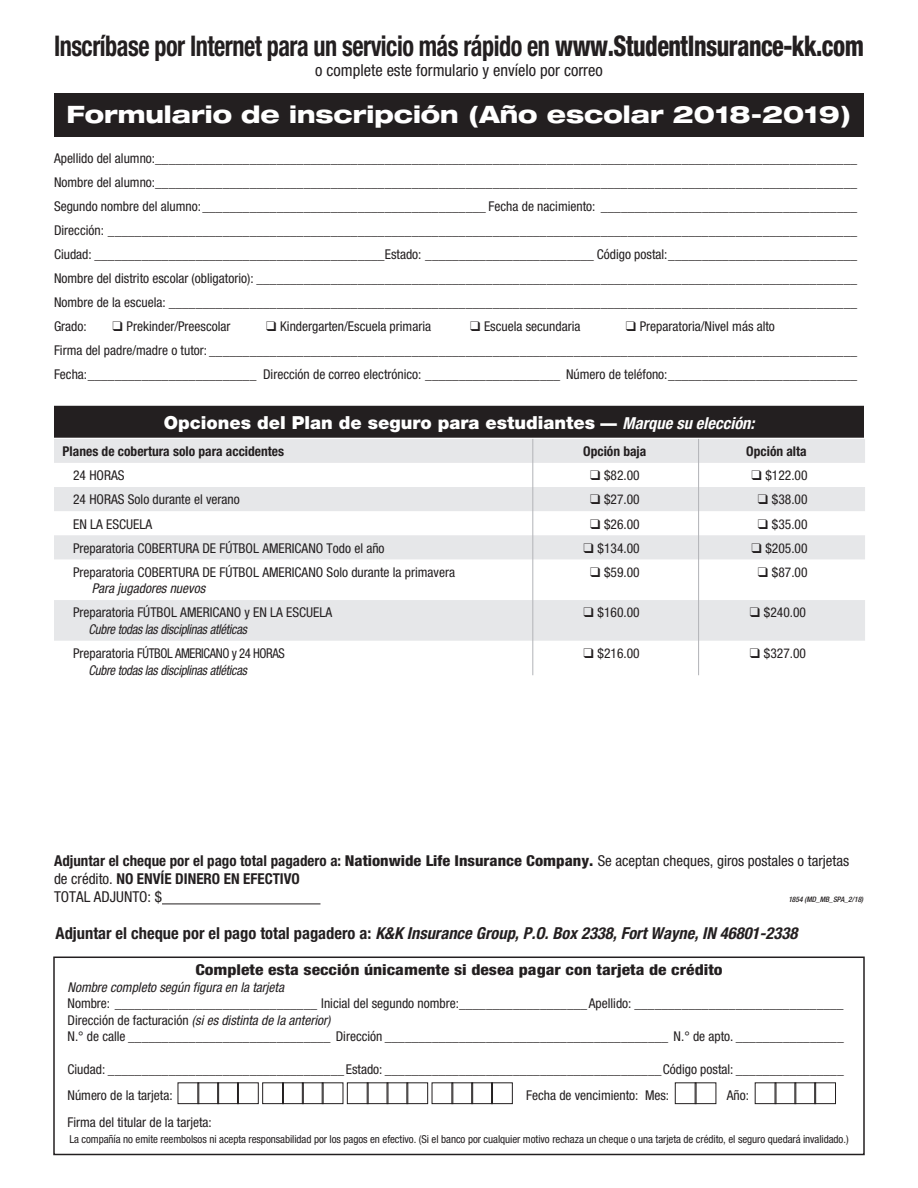
<style>
.page{position:relative;width:918px;height:1188px;background:#fff}
.page>*{position:absolute;margin:0;border:0;box-sizing:border-box;transform-origin:0 0}
.t1{font:700 condensed 28.5px "Helvetica Neue";letter-spacing:-.02em;color:#231f20;scale:.85 1}
.t2{font:800 expanded 24px "Helvetica Neue";color:#fff}
.t3{font:900 18px "Helvetica Neue";color:#fff}
.t4{font:italic 700 condensed 16.5px "Helvetica Neue";color:#231f20}
.t5{font:condensed 16.5px "Helvetica Neue";color:#231f20}
.t6{font:700 condensed 15px/18px "Helvetica Neue";color:#231f20}
.t7{font:800 condensed 15px "Helvetica Neue";color:#231f20;scale:1.17 1}
.t8{font:condensed 15px "Helvetica Neue";color:#231f20}
.t9{font:13.5px "Helvetica Neue";color:#231f20}
.t10{font:condensed 13.5px "Helvetica Neue";color:#231f20}
.t11{font:italic condensed 13.5px "Helvetica Neue";color:#231f20}
.t12{font:italic condensed 13.5px "Helvetica Neue";letter-spacing:-.02em;color:#231f20;scale:.94 1}
.t13{font:700 condensed 13.5px "Helvetica Neue";color:#231f20}
.t14{font:condensed 13.5px "Helvetica Neue";letter-spacing:-.03em;color:#231f20}
.t15{font:condensed 10.95px "Helvetica Neue";letter-spacing:-.005em;color:#231f20}
.t16{font:italic 500 condensed 7.5px "Helvetica Neue";color:#231f20}
.s1{font-weight:800}
.s2{font-stretch:condensed}
.s3{font-size:16.5px}
.s4{font-weight:700;font-style:italic;font-stretch:condensed;font-size:16.5px}
.s5{font-weight:400}
.s6{font-style:normal}
</style>
<div class="page">
<svg style="left:54px;top:439px;width:811px;height:202px;fill:#e6e7e9"></svg>
<div style="left:55px;top:407px;width:808px;height:30px;background:#231f20"></div>
<div style="left:54px;top:406px;width:810px;height:32px;border:2px solid #231f20"></div>
<div style="left:54px;top:93px;width:810px;height:44px;background:#231f20"></div>
<hr style="left:162px;top:904px;width:158px;height:1px;background:#231f20">
<hr style="left:698px;top:439px;width:1px;height:236px;background:#b2b3b7">
<hr style="left:532px;top:439px;width:1px;height:236px;background:#b2b3b7">
<div style="left:53px;top:957px;width:812px;height:198px;border:2px solid #231f20"></div>
<div style="left:178px;top:1083px;width:21px;height:21px;border:1px solid #231f20"></div>
<div style="left:198px;top:1083px;width:21px;height:21px;border:1px solid #231f20"></div>
<div style="left:217px;top:1083px;width:22px;height:21px;border:1px solid #231f20"></div>
<div style="left:237px;top:1083px;width:21px;height:21px;border:1px solid #231f20"></div>
<div style="left:262px;top:1083px;width:22px;height:21px;border:1px solid #231f20"></div>
<div style="left:282px;top:1083px;width:22px;height:21px;border:1px solid #231f20"></div>
<div style="left:302px;top:1083px;width:21px;height:21px;border:1px solid #231f20"></div>
<div style="left:322px;top:1083px;width:21px;height:21px;border:1px solid #231f20"></div>
<div style="left:347px;top:1083px;width:21px;height:21px;border:1px solid #231f20"></div>
<div style="left:367px;top:1083px;width:21px;height:21px;border:1px solid #231f20"></div>
<div style="left:387px;top:1083px;width:21px;height:21px;border:1px solid #231f20"></div>
<div style="left:407px;top:1083px;width:21px;height:21px;border:1px solid #231f20"></div>
<div style="left:432px;top:1083px;width:21px;height:21px;border:1px solid #231f20"></div>
<div style="left:452px;top:1083px;width:21px;height:21px;border:1px solid #231f20"></div>
<div style="left:472px;top:1083px;width:21px;height:21px;border:1px solid #231f20"></div>
<div style="left:491px;top:1083px;width:22px;height:21px;border:1px solid #231f20"></div>
<div style="left:675px;top:1083px;width:21px;height:21px;border:1px solid #231f20"></div>
<div style="left:695px;top:1083px;width:21px;height:21px;border:1px solid #231f20"></div>
<div style="left:755px;top:1083px;width:21px;height:21px;border:1px solid #231f20"></div>
<div style="left:775px;top:1083px;width:21px;height:21px;border:1px solid #231f20"></div>
<div style="left:795px;top:1083px;width:21px;height:21px;border:1px solid #231f20"></div>
<div style="left:815px;top:1083px;width:21px;height:21px;border:1px solid #231f20"></div>
<p class="t1" style="left:54px;top:29px;width:954px">Inscríbase por Internet para un servicio más rápido en <span class="s1">www.StudentInsurance-kk.com</span></p>
<p class="t5" style="left:315px;top:61px;width:289px">o complete este formulario y envíelo por correo</p>
<p class="t2" style="left:67px;top:99px;width:786px">Formulario de inscripción (Año escolar 2018-2019)</p>
<p class="t9" style="left:54px;top:150px;width:805px"><span class="s2">Apellido del alumno:</span>________________________________________________________________________________________________________</p>
<p class="t9" style="left:54px;top:174px;width:805px"><span class="s2">Nombre del alumno:</span>________________________________________________________________________________________________________</p>
<p class="t9" style="left:54px;top:198px;width:805px"><span class="s2">Segundo nombre del alumno:</span>__________________________________________ <span class="s2">Fecha de nacimiento:</span> ______________________________________</p>
<p class="t9" style="left:54px;top:222px;width:805px"><span class="s2">Dirección:</span> _______________________________________________________________________________________________________________</p>
<p class="t9" style="left:54px;top:246px;width:805px"><span class="s2">Ciudad:</span> ___________________________________________<span class="s2">Estado:</span> _________________________ <span class="s2">Código postal:</span>____________________________</p>
<p class="t9" style="left:54px;top:270px;width:805px"><span class="s2">Nombre del distrito escolar (obligatorio):</span> _________________________________________________________________________________________</p>
<p class="t9" style="left:54px;top:294px;width:805px"><span class="s2">Nombre de la escuela:</span> ______________________________________________________________________________________________________</p>
<p class="t10" style="left:54px;top:319px;width:34px">Grado:</p>
<p class="t10" style="left:113px;top:319px;width:119px">❑ Prekinder/Preescolar</p>
<p class="t10" style="left:266px;top:319px;width:166px">❑ Kindergarten/Escuela primaria</p>
<p class="t10" style="left:470px;top:319px;width:112px">❑ Escuela secundaria</p>
<p class="t10" style="left:626px;top:319px;width:151px">❑ Preparatoria/Nivel más alto</p>
<p class="t9" style="left:54px;top:342px;width:805px"><span class="s2">Firma del padre/madre o tutor:</span> ________________________________________________________________________________________________</p>
<p class="t9" style="left:54px;top:366px;width:805px"><span class="s2">Fecha:</span>_________________________ <span class="s2">Dirección de correo electrónico:</span> ____________________ <span class="s2">Número de teléfono:</span>____________________________</p>
<p class="t3" style="left:164px;top:412px;width:592px">Opciones del Plan de seguro para estudiantes <span class="s3">—</span> <span class="s4">Marque su elección:</span></p>
<p class="t13" style="left:63px;top:443px;width:223px">Planes de cobertura solo para accidentes</p>
<p class="t13" style="left:583px;top:443px;width:65px">Opción baja</p>
<p class="t13" style="left:746px;top:443px;width:62px">Opción alta</p>
<p class="t10" style="left:73px;top:468px;width:53px">24 HORAS</p>
<p class="t10" style="left:590px;top:468px;width:51px">❑ $82.00</p>
<p class="t10" style="left:751px;top:468px;width:58px">❑ $122.00</p>
<p class="t10" style="left:73px;top:492px;width:168px">24 HORAS Solo durante el verano</p>
<p class="t10" style="left:590px;top:492px;width:51px">❑ $27.00</p>
<p class="t10" style="left:758px;top:492px;width:51px">❑ $38.00</p>
<p class="t10" style="left:73px;top:516px;width:80px">EN LA ESCUELA</p>
<p class="t10" style="left:590px;top:516px;width:51px">❑ $26.00</p>
<p class="t10" style="left:758px;top:516px;width:51px">❑ $35.00</p>
<p class="t10" style="left:73px;top:540px;width:313px">Preparatoria COBERTURA DE FÚTBOL AMERICANO Todo el año</p>
<p class="t10" style="left:584px;top:540px;width:58px">❑ $134.00</p>
<p class="t10" style="left:751px;top:540px;width:58px">❑ $205.00</p>
<p class="t10" style="left:73px;top:564px;width:383px">Preparatoria COBERTURA DE FÚTBOL AMERICANO Solo durante la primavera</p>
<p class="t11" style="left:92px;top:581px;width:115px">Para jugadores nuevos</p>
<p class="t10" style="left:590px;top:564px;width:51px">❑ $59.00</p>
<p class="t10" style="left:758px;top:564px;width:51px">❑ $87.00</p>
<p class="t10" style="left:73px;top:605px;width:261px">Preparatoria FÚTBOL AMERICANO y EN LA ESCUELA</p>
<p class="t12" style="left:89px;top:621px;width:170px">Cubre todas las disciplinas atléticas</p>
<p class="t14" style="left:73px;top:646px;width:213px">Preparatoria FÚTBOL AMERICANO y 24 HORAS</p>
<p class="t12" style="left:89px;top:662px;width:170px">Cubre todas las disciplinas atléticas</p>
<p class="t10" style="left:584px;top:605px;width:58px">❑ $160.00</p>
<p class="t10" style="left:750px;top:605px;width:58px">❑ $240.00</p>
<p class="t10" style="left:584px;top:646px;width:58px">❑ $216.00</p>
<p class="t10" style="left:750px;top:646px;width:58px">❑ $327.00</p>
<p class="t6" style="left:54px;top:852px;width:797px">Adjuntar el cheque por el pago total pagadero a: <span class="s1">Nationwide Life Insurance Company.</span> <span class="s5">Se aceptan cheques, giros postales o tarjetas de crédito.</span> NO ENVÍE DINERO EN EFECTIVO</p>
<p class="t8" style="left:54px;top:888px;width:110px">TOTAL ADJUNTO: $</p>
<p class="t16" style="left:788px;top:895px;width:76px">1854 (MD_MB_SPA_2/18)</p>
<p class="t4" style="left:56px;top:924px;width:743px"><span class="s6">Adjuntar el cheque por el pago total pagadero a:</span> K&amp;K Insurance Group, P.O. Box 2338, Fort Wayne, IN 46801-2338</p>
<p class="t7" style="left:195px;top:961px;width:452px">Complete esta sección únicamente si desea pagar con tarjeta de crédito</p>
<p class="t11" style="left:68px;top:979px;width:218px">Nombre completo según figura en la tarjeta</p>
<p class="t9" style="left:68px;top:995px;width:778px"><span class="s2">Nombre:</span> ______________________________ <span class="s2">Inicial del segundo nombre:</span>___________________<span class="s2">Apellido:</span> _______________________________</p>
<p class="t11" style="left:68px;top:1012px;width:264px"><span class="s6">Dirección de facturación</span> (si es distinta de la anterior)</p>
<p class="t9" style="left:68px;top:1028px;width:778px"><span class="s2">N.° de calle</span> ______________________________ <span class="s2">Dirección</span> __________________________________________ <span class="s2">N.° de apto.</span> ________________</p>
<p class="t9" style="left:68px;top:1061px;width:778px"><span class="s2">Ciudad:</span> ___________________________________<span class="s2">Estado:</span> _________________________________________<span class="s2">Código postal:</span> ________________</p>
<p class="t10" style="left:68px;top:1087px;width:107px">Número de la tarjeta:</p>
<p class="t10" style="left:526px;top:1087px;width:145px">Fecha de vencimiento: Mes:</p>
<p class="t10" style="left:727px;top:1087px;width:24px">Año:</p>
<p class="t10" style="left:68px;top:1114px;width:146px">Firma del titular de la tarjeta:</p>
<p class="t15" style="left:69px;top:1133px;width:781px">La compañía no emite reembolsos ni acepta responsabilidad por los pagos en efectivo. (Si el banco por cualquier motivo rechaza un cheque o una tarjeta de crédito, el seguro quedará invalidado.)</p>
</div>
